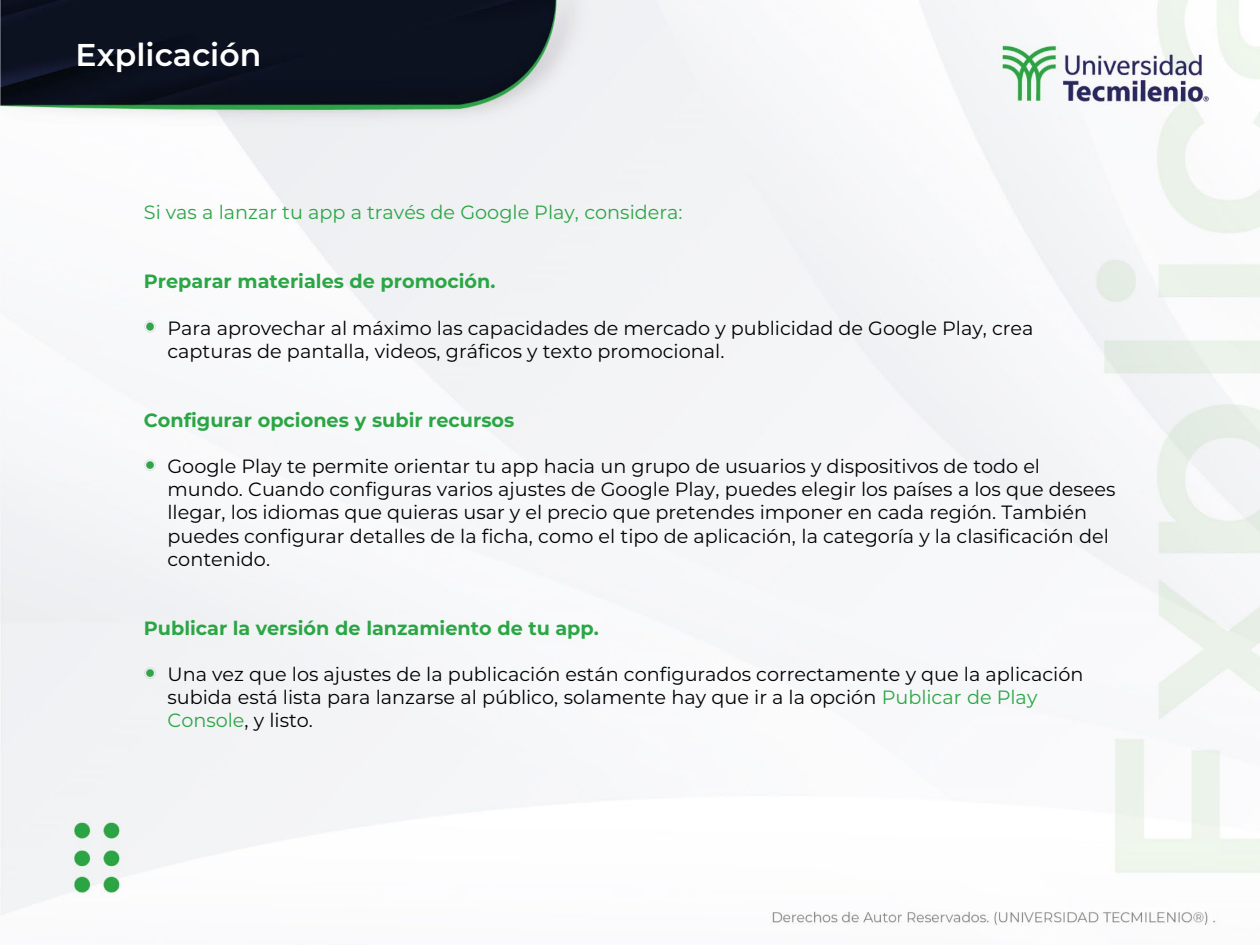
<style>
.page{position:relative;width:1260px;height:945px;background:#fff}
.page>*{position:absolute;margin:0;border:0;box-sizing:border-box;transform-origin:0 0}
.t1{font:600 31.5px "Montserrat";color:#fff}
.t2{font:19.25px/23.1px "Montserrat";color:#000}
.t3{font:700 19.25px "Montserrat";color:#2ba645}
.t4{font:19.25px "Montserrat";color:#2ba645}
.s1{color:#2ba645}
</style>
<div class="page">
<img style="left:0;top:0;width:1260px;height:926px">
<svg style="left:144px;top:320px;width:12px;height:13px"></svg>
<img style="left:144px;top:458px;width:12px;height:14px">
<img style="left:144px;top:666px;width:12px;height:14px">
<p class="t1" style="left:76px;top:32px;width:187px">Explicación</p>
<h1 class="t4" style="left:144px;top:199px;width:540px">Si vas a lanzar tu app a través de Google Play, considera:</h1>
<h1 class="t3" style="left:144px;top:268px;width:353px">Preparar materiales de promoción.</h1>
<p class="t2" style="left:167px;top:316px;width:868px">Para aprovechar al máximo las capacidades de mercado y publicidad de Google Play, crea capturas de pantalla, videos, gráficos y texto promocional.</p>
<h1 class="t3" style="left:144px;top:406px;width:372px">Configurar opciones y subir recursos</h1>
<p class="t2" style="left:167px;top:454px;width:950px">Google Play te permite orientar tu app hacia un grupo de usuarios y dispositivos de todo el mundo. Cuando configuras varios ajustes de Google Play, puedes elegir los países a los que desees llegar, los idiomas que quieras usar y el precio que pretendes imponer en cada región. También puedes configurar detalles de la ficha, como el tipo de aplicación, la categoría y la clasificación del contenido.</p>
<h1 class="t3" style="left:144px;top:614px;width:456px">Publicar la versión de lanzamiento de tu app.</h1>
<p class="t2" style="left:167px;top:662px;width:918px">Una vez que los ajustes de la publicación están configurados correctamente y que la aplicación subida está lista para lanzarse al público, solamente hay que ir a la opción <span class="s1">Publicar de Play<br>Console</span>, y listo.</p>
</div>
